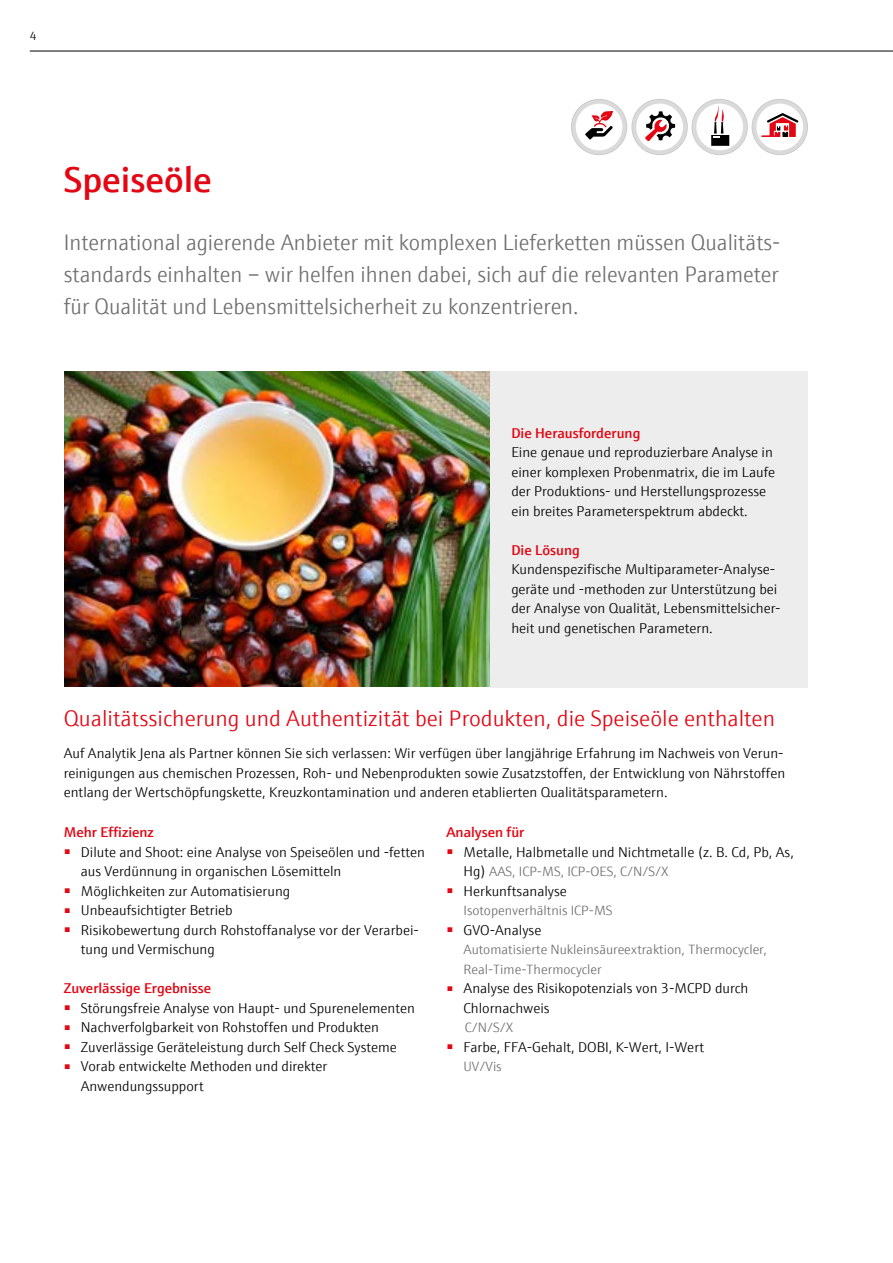
<style>
.page{position:relative;width:893px;height:1263px;background:#fff}
.page>*{position:absolute;margin:0;border:0;box-sizing:border-box;transform-origin:0 0}
.t1{font:600 36px "E+H Sans";color:#e30613}
.t2{font:300 22.5px/32.4px "E+H Sans";color:#706f6f;text-align:justify;scale:.96 1}
.t3{font:300 22.5px "E+H Sans";color:#e30613}
.t4{font:300 14.25px/19.5px "E+H Sans";color:#000}
.t5{font:600 14.25px "E+H Sans";color:#e30613}
.t6{font:300 13.5px/19.5px "E+H Sans";color:#706f6f}
.t7{font:300 12px "E+H Sans";color:#000}
.s1{font-size:14.25px;color:#000}
</style>
<div class="page">
<img style="left:65px;top:372px;width:425px;height:315px">
<div style="left:752px;top:99px;width:56px;height:56px;border:5px solid #c6c6c6;border-radius:50%"></div>
<svg style="left:754px;top:102px;width:51px;height:50px"></svg>
<div style="left:752px;top:100px;width:55px;height:54px;border:4px solid #dadada;border-radius:50%"></div>
<svg style="left:761px;top:113px;width:37px;height:24px"></svg>
<div style="left:631px;top:99px;width:57px;height:56px;border:5px solid #c6c6c6;border-radius:50%"></div>
<svg style="left:634px;top:102px;width:51px;height:50px"></svg>
<div style="left:632px;top:100px;width:55px;height:54px;border:4px solid #dadada;border-radius:50%"></div>
<svg style="left:645px;top:111px;width:30px;height:31px"></svg>
<div style="left:692px;top:99px;width:56px;height:56px;border:5px solid #c6c6c6;border-radius:50%"></div>
<svg style="left:694px;top:102px;width:51px;height:50px"></svg>
<div style="left:692px;top:100px;width:55px;height:54px;border:4px solid #dadada;border-radius:50%"></div>
<svg style="left:711px;top:106px;width:18px;height:40px"></svg>
<div style="left:571px;top:99px;width:56px;height:56px;border:5px solid #c6c6c6;border-radius:50%"></div>
<div style="left:574px;top:102px;width:50px;height:50px;background:#fff;border-radius:50%"></div>
<div style="left:572px;top:100px;width:54px;height:54px;border:4px solid #dadada;border-radius:50%"></div>
<svg style="left:585px;top:111px;width:28px;height:29px"></svg>
<div style="left:490px;top:371px;width:318px;height:316px;background:#ededed"></div>
<hr style="left:30px;top:51px;width:863px;height:1px;background:#000">
<p class="t7" style="left:30px;top:27px;width:8px">4</p>
<h1 class="t1" style="left:64px;top:152px;width:150px">Speiseöle</h1>
<h2 class="t2" style="left:64px;top:224px;width:748px">International agierende Anbieter mit komplexen Lieferketten müssen Qualitäts&shy;standards einhalten – wir helfen ihnen dabei, sich auf die relevanten Parameter für Qualität und Lebensmittelsicherheit zu konzentrieren.</h2>
<p class="t5" style="left:511px;top:422px;width:131px">Die Herausforderung</p>
<p class="t4" style="left:511px;top:441px;width:265px">Eine genaue und reproduzierbare Analyse in einer komplexen Probenmatrix, die im Laufe der Produktions- und Herstellungsprozesse ein breites Parameterspektrum abdeckt.</p>
<p class="t5" style="left:511px;top:539px;width:70px">Die Lösung</p>
<p class="t4" style="left:511px;top:558px;width:271px">Kundenspezifische Multiparameter-Analyse&shy;geräte und -methoden zur Unterstützung bei der Analyse von Qualität, Lebensmittelsicher&shy;heit und genetischen Parametern.</p>
<h2 class="t3" style="left:64px;top:702px;width:713px">Qualitätssicherung und Authentizität bei Produkten, die Speiseöle enthalten</h2>
<p class="t4" style="left:64px;top:743px;width:723px;text-align:justify">Auf Analytik Jena als Partner können Sie sich verlassen: Wir verfügen über langjährige Erfahrung im Nachweis von Verun&shy;reinigungen aus chemischen Prozessen, Roh- und Nebenprodukten sowie Zusatzstoffen, der Entwicklung von Nährstoffen entlang der Wertschöpfungskette, Kreuzkontamination und anderen etablierten Qualitätsparametern.</p>
<p class="t5" style="left:64px;top:821px;width:92px">Mehr Effizienz</p>
<p class="t4" style="left:81px;top:841px;width:346px;text-indent:-17px"><sup>■</sup> Dilute and Shoot: eine Analyse von Speiseölen und -fetten aus Verdünnung in organischen Lösemitteln</p>
<p class="t4" style="left:64px;top:880px;width:228px"><sup>■</sup> Möglichkeiten zur Automatisierung</p>
<p class="t4" style="left:64px;top:900px;width:170px"><sup>■</sup> Unbeaufsichtigter Betrieb</p>
<p class="t4" style="left:81px;top:919px;width:340px;text-indent:-17px"><sup>■</sup> Risikobewertung durch Rohstoffanalyse vor der Verarbei&shy;tung und Vermischung</p>
<p class="t5" style="left:64px;top:977px;width:149px">Zuverlässige Ergebnisse</p>
<p class="t4" style="left:64px;top:997px;width:353px"><sup>■</sup> Störungsfreie Analyse von Haupt- und Spurenelementen</p>
<p class="t4" style="left:64px;top:1017px;width:317px"><sup>■</sup> Nachverfolgbarkeit von Rohstoffen und Produkten</p>
<p class="t4" style="left:64px;top:1036px;width:335px"><sup>■</sup> Zuverlässige Geräteleistung durch Self Check Systeme</p>
<p class="t4" style="left:81px;top:1056px;width:248px;text-indent:-17px"><sup>■</sup> Vorab entwickelte Methoden und direkter<br>Anwendungssupport</p>
<p class="t5" style="left:446px;top:821px;width:79px">Analysen für</p>
<p class="t4" style="left:446px;top:841px;width:349px"><sup>■</sup> Metalle, Halbmetalle und Nichtmetalle (z. B. Cd, Pb, As,</p>
<p class="t6" style="left:463px;top:861px;width:207px"><span class="s1">Hg)</span> AAS, ICP-MS, ICP-OES, C/N/S/X</p>
<p class="t4" style="left:446px;top:880px;width:122px"><sup>■</sup> Herkunftsanalyse</p>
<p class="t6" style="left:463px;top:900px;width:151px">Isotopenverhältnis ICP-MS</p>
<p class="t4" style="left:446px;top:919px;width:96px"><sup>■</sup> GVO-Analyse</p>
<p class="t6" style="left:463px;top:939px;width:305px">Automatisierte Nukleinsäureextraktion, Thermocycler,<br>Real-Time-Thermocycler</p>
<p class="t4" style="left:463px;top:978px;width:286px;text-indent:-17px"><sup>■</sup> Analyse des Risikopotenzials von 3-MCPD durch<br>Chlornachweis</p>
<p class="t6" style="left:465px;top:1017px;width:50px">C/N/S/X</p>
<p class="t4" style="left:446px;top:1036px;width:259px"><sup>■</sup> Farbe, FFA-Gehalt, DOBI, K-Wert, I-Wert</p>
<p class="t6" style="left:463px;top:1056px;width:40px">UV/Vis</p>
</div>
